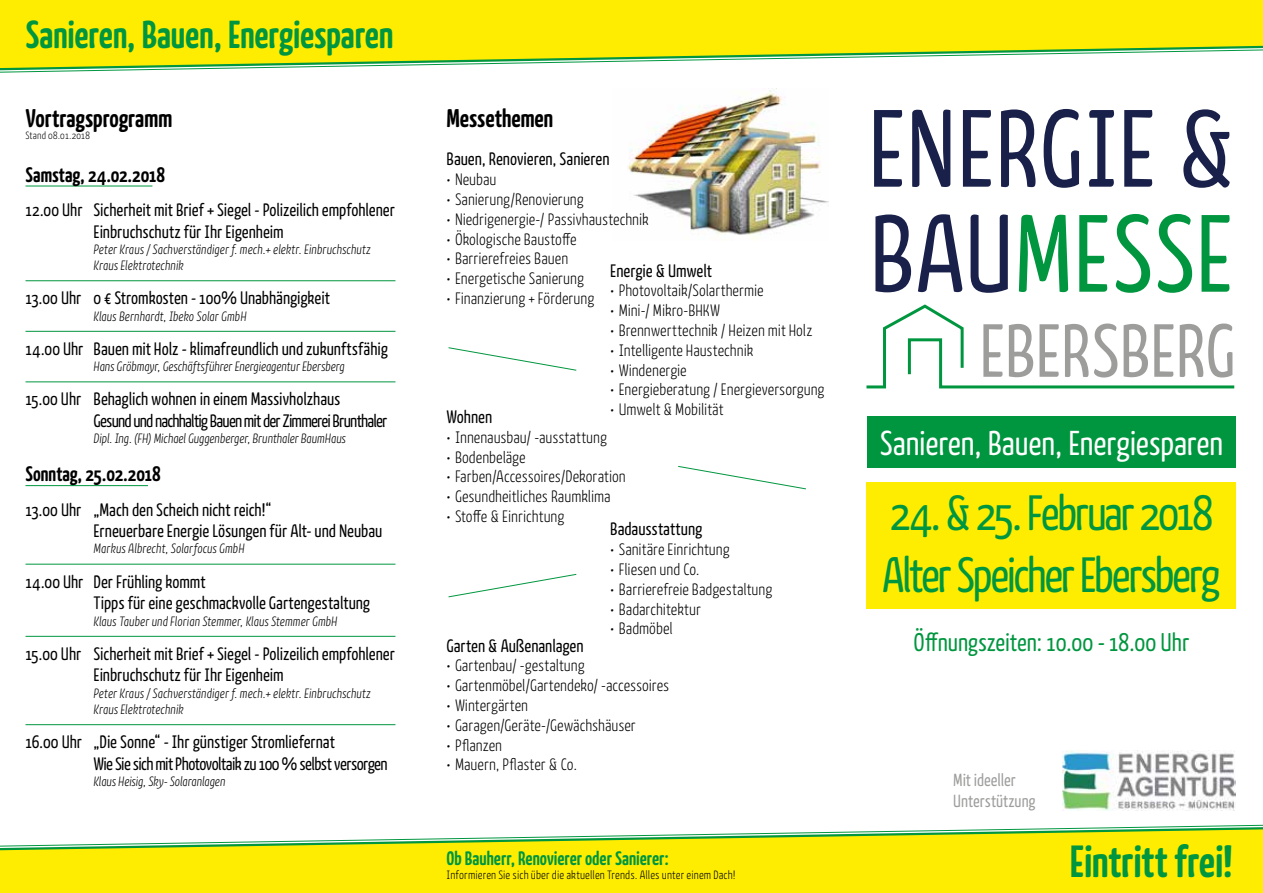
<style>
.page{position:relative;width:1263px;height:893px;background:#fff}
.page>*{position:absolute;margin:0;border:0;box-sizing:border-box;transform-origin:0 0}
.t1{font:109.5px/105px "Kava Pro";letter-spacing:.005em;color:#19204a}
.t2{font:75px "Kava Pro";letter-spacing:-.005em;color:#9d9d9c}
.t3{font:49.5px/61.5px "Kava Pro";letter-spacing:-.05em;color:#00963f}
.t4{font:700 45px "Kava Pro";letter-spacing:-.005em;color:#00963f}
.t5{font:700 39px "Kava Pro";letter-spacing:-.005em;color:#00963f}
.t6{font:34.5px "Kava Pro";letter-spacing:-.005em;color:#fff}
.t7{font:25.5px "Kava Pro";letter-spacing:-.005em;color:#00963f}
.t8{font:700 25.5px "Kava Pro";letter-spacing:-.005em;color:#000}
.t9{font:700 21px "Kava Pro";color:#000}
.t10{font:700 19.5px "Kava Pro";color:#00963f}
.t11{font:18px/21.6px "Kava Pro";letter-spacing:-.005em;color:#000}
.t12{font:18px/21.6px "Kava Pro";letter-spacing:-.04em;color:#000}
.t13{font:18px/21.6px "Kava Pro";letter-spacing:-.025em;color:#000}
.t14{font:17.55px/21px "Kava Pro";color:#9d9d9c}
.t15{font:300 16.5px "Kava Pro";color:#000}
.t16{font:italic 300 13.5px/16.2px "Kava Pro";letter-spacing:.005em;color:#000}
.t17{font:300 12px "Kava Pro";letter-spacing:.01em;color:#000}
.t18{font:300 10.5px "Kava Pro";letter-spacing:.02em;color:#000}
.s1{color:#00963f}
</style>
<div class="page">
<svg style="left:0;top:826px;width:1263px;height:67px;background:#f1eb2c"></svg>
<svg style="left:0;top:0;width:1263px;height:72px;background:#f2ec2d"></svg>
<hr style="left:26px;top:186px;width:126px;height:1px;background:#00963f">
<hr style="left:26px;top:280px;width:369px;height:1px;background:#00963f">
<hr style="left:26px;top:331px;width:369px;height:1px;background:#00963f">
<hr style="left:26px;top:382px;width:369px;height:1px;background:#00963f">
<hr style="left:26px;top:485px;width:122px;height:1px;background:#00963f">
<hr style="left:26px;top:564px;width:369px;height:1px;background:#00963f">
<hr style="left:26px;top:636px;width:369px;height:1px;background:#00963f">
<hr style="left:26px;top:724px;width:369px;height:1px;background:#00963f">
<div style="left:867px;top:417px;width:369px;height:51px;background:#00963f"></div>
<div style="left:866px;top:482px;width:370px;height:127px;background:#feed01"></div>
<svg style="left:866px;top:304px;width:369px;height:85px"></svg>
<img style="left:1063px;top:751px;width:173px;height:59px">
<img style="left:628px;top:88px;width:201px;height:152px">
<svg style="left:448px;top:347px;width:129px;height:24px"></svg>
<svg style="left:448px;top:574px;width:129px;height:23px"></svg>
<svg style="left:678px;top:466px;width:128px;height:23px"></svg>
<h3 class="t5" style="left:26px;top:10px;width:369px">Sanieren, Bauen, Energiesparen</h3>
<h3 class="t8" style="left:26px;top:102px;width:148px">Vortragsprogramm</h3>
<p class="t18" style="left:26px;top:129px;width:66px">Stand 08.01.2018</p>
<p class="t9" style="left:26px;top:161px;width:141px">Samstag, 24.02.2018</p>
<p class="t11" style="left:94px;top:198px;width:303px;text-indent:-68px">12.00 Uhr Sicherheit mit Brief + Siegel - Polizeilich empfohlener<br>Einbruchschutz für Ihr Eigenheim</p>
<p class="t16" style="left:94px;top:240px;width:279px">Peter Kraus / Sachverständiger f. mech.+ elektr. Einbruchschutz<br>Kraus Elektrotechnik</p>
<p class="t11" style="left:26px;top:287px;width:306px">13.00 Uhr 0 € Stromkosten - 100% Unabhängigkeit</p>
<p class="t16" style="left:94px;top:307px;width:155px">Klaus Bernhardt, Ibeko Solar GmbH</p>
<p class="t11" style="left:26px;top:337px;width:364px">14.00 Uhr Bauen mit Holz - klimafreundlich und zukunftsfähig</p>
<p class="t16" style="left:94px;top:358px;width:253px">Hans Gröbmayr, Geschäftsführer Energieagentur Ebersberg</p>
<p class="t12" style="left:94px;top:388px;width:295px;text-indent:-68px">15.00 Uhr Behaglich wohnen in einem Massivholzhaus<br>Gesund und nachhaltig Bauen mit der Zimmerei Brunthaler</p>
<p class="t16" style="left:94px;top:430px;width:254px">Dipl. Ing. (FH) Michael Guggenberger, Brunthaler BaumHaus</p>
<p class="t9" style="left:26px;top:461px;width:137px">Sonntag, 25.02.2018</p>
<p class="t11" style="left:94px;top:498px;width:290px;text-indent:-68px">13.00 Uhr „Mach den Scheich nicht reich!“<br>Erneuerbare Energie Lösungen für Alt- und Neubau</p>
<p class="t16" style="left:94px;top:540px;width:153px">Markus Albrecht, Solarfocus GmbH</p>
<p class="t11" style="left:94px;top:570px;width:278px;text-indent:-68px">14.00 Uhr Der Frühling kommt<br>Tipps für eine geschmackvolle Gartengestaltung</p>
<p class="t16" style="left:94px;top:612px;width:245px">Klaus Tauber und Florian Stemmer, Klaus Stemmer GmbH</p>
<p class="t11" style="left:94px;top:642px;width:303px;text-indent:-68px">15.00 Uhr Sicherheit mit Brief + Siegel - Polizeilich empfohlener<br>Einbruchschutz für Ihr Eigenheim</p>
<p class="t16" style="left:94px;top:684px;width:279px">Peter Kraus / Sachverständiger f. mech.+ elektr. Einbruchschutz<br>Kraus Elektrotechnik</p>
<p class="t13" style="left:94px;top:731px;width:296px;text-indent:-68px">16.00 Uhr „Die Sonne“ - Ihr günstiger Stromliefernat<br>Wie Sie sich mit Photovoltaik zu 100 % selbst versorgen</p>
<p class="t16" style="left:94px;top:773px;width:133px">Klaus Heisig, Sky- Solaranlagen</p>
<h3 class="t8" style="left:446px;top:102px;width:108px">Messethemen</h3>
<p class="t11" style="left:446px;top:148px;width:165px">Bauen, Renovieren, Sanieren</p>
<p class="t15" style="left:446px;top:169px;width:52px">• Neubau</p>
<p class="t15" style="left:446px;top:189px;width:139px">• Sanierung/Renovierung</p>
<p class="t15" style="left:446px;top:209px;width:204px">• Niedrigenergie-/ Passivhaustechnik</p>
<p class="t15" style="left:446px;top:229px;width:132px">• Ökologische Baustoffe</p>
<p class="t15" style="left:446px;top:248px;width:123px">• Barrierefreies Bauen</p>
<p class="t15" style="left:446px;top:268px;width:139px">• Energetische Sanierung</p>
<p class="t15" style="left:446px;top:288px;width:149px">• Finanzierung + Förderung</p>
<p class="t11" style="left:610px;top:259px;width:103px">Energie &amp; Umwelt</p>
<p class="t15" style="left:610px;top:280px;width:155px">• Photovoltaik/Solarthermie</p>
<p class="t15" style="left:610px;top:300px;width:111px">• Mini-/ Mikro-BHKW</p>
<p class="t15" style="left:610px;top:320px;width:204px">• Brennwerttechnik / Heizen mit Holz</p>
<p class="t15" style="left:610px;top:340px;width:145px">• Intelligente Haustechnik</p>
<p class="t15" style="left:610px;top:360px;width:78px">• Windenergie</p>
<p class="t15" style="left:610px;top:379px;width:216px">• Energieberatung / Energieversorgung</p>
<p class="t15" style="left:610px;top:399px;width:115px">• Umwelt &amp; Mobilität</p>
<p class="t11" style="left:446px;top:405px;width:47px">Wohnen</p>
<p class="t15" style="left:446px;top:427px;width:162px">• Innenausbau/ -ausstattung</p>
<p class="t15" style="left:446px;top:446px;width:81px">• Bodenbeläge</p>
<p class="t15" style="left:446px;top:466px;width:181px">• Farben/Accessoires/Dekoration</p>
<p class="t15" style="left:446px;top:486px;width:165px">• Gesundheitliches Raumklima</p>
<p class="t15" style="left:446px;top:506px;width:119px">• Stoffe &amp; Einrichtung</p>
<p class="t11" style="left:610px;top:518px;width:94px">Badausstattung</p>
<p class="t15" style="left:610px;top:539px;width:121px">• Sanitäre Einrichtung</p>
<p class="t15" style="left:610px;top:559px;width:91px">• Fliesen und Co.</p>
<p class="t15" style="left:610px;top:579px;width:164px">• Barrierefreie Badgestaltung</p>
<p class="t15" style="left:610px;top:598px;width:92px">• Badarchitektur</p>
<p class="t15" style="left:610px;top:618px;width:64px">• Badmöbel</p>
<p class="t11" style="left:446px;top:634px;width:139px">Garten &amp; Außenanlagen</p>
<p class="t15" style="left:446px;top:655px;width:140px">• Gartenbau/ -gestaltung</p>
<p class="t15" style="left:446px;top:675px;width:224px">• Gartenmöbel/Gartendeko/ -accessoires</p>
<p class="t15" style="left:446px;top:695px;width:83px">• Wintergärten</p>
<p class="t15" style="left:446px;top:715px;width:191px">• Garagen/Geräte-/Gewächshäuser</p>
<p class="t15" style="left:446px;top:734px;width:57px">• Pflanzen</p>
<p class="t15" style="left:446px;top:754px;width:132px">• Mauern, Pflaster &amp; Co.</p>
<p class="t10" style="left:446px;top:846px;width:224px">Ob Bauherr, Renovierer oder Sanierer:</p>
<p class="t17" style="left:446px;top:868px;width:291px">Informieren Sie sich über die aktuellen Trends. Alles unter einem Dach!</p>
<h1 class="t1" style="left:868px;top:93px;width:369px">ENERGIE &amp;<br>BAU<span class="s1">MESSE</span></h1>
<h2 class="t2" style="left:979px;top:304px;width:258px">EBERSBERG</h2>
<h3 class="t6" style="left:880px;top:421px;width:345px">Sanieren, Bauen, Energiesparen</h3>
<h3 class="t3" style="left:882px;top:481px;width:340px">24. &amp; 25. Februar 2018<br>Alter Speicher Ebersberg</h3>
<h3 class="t7" style="left:913px;top:626px;width:277px">Öffnungszeiten: 10.00 - 18.00 Uhr</h3>
<p class="t14" style="left:953px;top:769px;width:84px">Mit ideeller<br>Unterstützung</p>
<h3 class="t4" style="left:1070px;top:833px;width:165px">Eintritt frei!</h3>
</div>
